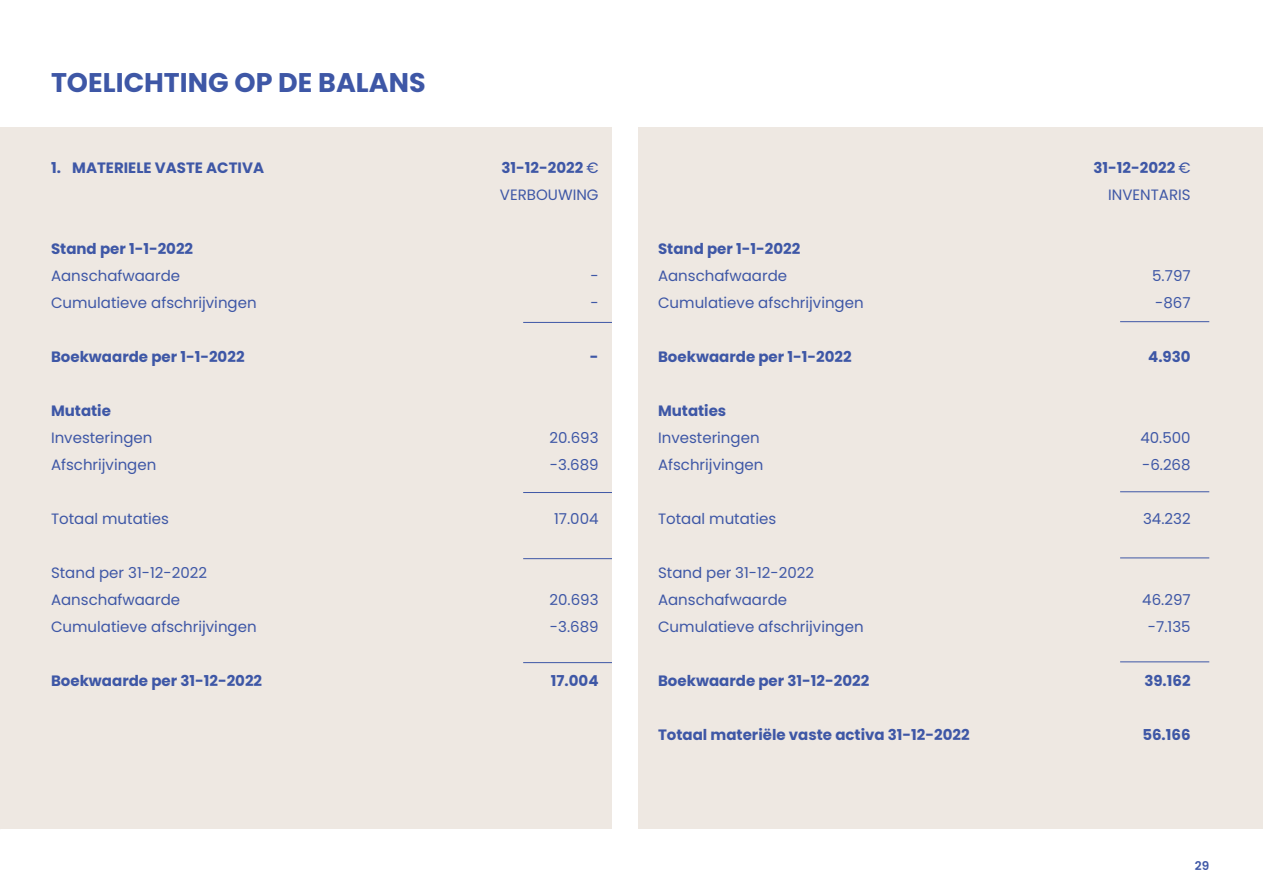
<style>
.page{position:relative;width:1263px;height:893px;background:#fff}
.page>*{position:absolute;margin:0;border:0;box-sizing:border-box;transform-origin:0 0}
.t1{font:700 27px "Poppins";color:#3e57a6}
.t2{font:15px/27px "Poppins";color:#3e57a6}
.t3{font:700 15px "Poppins";color:#3e57a6}
.t4{font:600 12px "Poppins";color:#3e57a6}
.s1{font-weight:700}
</style>
<div class="page">
<div style="left:0;top:128px;width:1263px;height:701px;background:#eee8e2"></div>
<hr style="left:523px;top:322px;width:89px;height:1px;background:#3e57a6">
<hr style="left:523px;top:492px;width:89px;height:1px;background:#3e57a6">
<hr style="left:523px;top:558px;width:89px;height:1px;background:#3e57a6">
<hr style="left:523px;top:662px;width:89px;height:1px;background:#3e57a6">
<div style="left:612px;top:64px;width:26px;height:793px;background:#fff"></div>
<hr style="left:1120px;top:321px;width:89px;height:1px;background:#3e57a6">
<hr style="left:1120px;top:491px;width:89px;height:1px;background:#3e57a6">
<hr style="left:1120px;top:557px;width:89px;height:1px;background:#3e57a6">
<hr style="left:1120px;top:661px;width:89px;height:1px;background:#3e57a6">
<h1 class="t1" style="left:51px;top:67px;width:376px">TOELICHTING OP DE BALANS</h1>
<p class="t3" style="left:51px;top:159px;width:214px">1. MATERIELE VASTE ACTIVA</p>
<p class="t2" style="left:500px;top:154px;width:100px"><span class="s1">31-12-2022</span> €<br>VERBOUWING</p>
<p class="t2" style="left:1093px;top:154px;width:99px;text-align:right"><span class="s1">31-12-2022</span> €<br>INVENTARIS</p>
<p class="t3" style="left:51px;top:240px;width:144px">Stand per 1-1-2022</p>
<p class="t2" style="left:51px;top:262px;width:131px">Aanschafwaarde</p>
<p class="t2" style="left:590px;top:262px;width:10px">-</p>
<p class="t2" style="left:51px;top:289px;width:207px">Cumulatieve afschrijvingen</p>
<p class="t2" style="left:590px;top:289px;width:10px">-</p>
<p class="t3" style="left:51px;top:348px;width:195px">Boekwaarde per 1-1-2022</p>
<p class="t3" style="left:590px;top:348px;width:10px">-</p>
<p class="t3" style="left:51px;top:402px;width:61px">Mutatie</p>
<p class="t2" style="left:51px;top:424px;width:103px">Investeringen</p>
<p class="t2" style="left:550px;top:424px;width:51px">20.693</p>
<p class="t2" style="left:51px;top:451px;width:107px">Afschrijvingen</p>
<p class="t2" style="left:550px;top:451px;width:50px">-3.689</p>
<p class="t2" style="left:51px;top:505px;width:120px">Totaal mutaties</p>
<p class="t2" style="left:554px;top:505px;width:46px">17.004</p>
<p class="t3" style="left:658px;top:240px;width:144px">Stand per 1-1-2022</p>
<p class="t2" style="left:658px;top:262px;width:131px">Aanschafwaarde</p>
<p class="t2" style="left:1152px;top:262px;width:40px">5.797</p>
<p class="t2" style="left:658px;top:289px;width:207px">Cumulatieve afschrijvingen</p>
<p class="t2" style="left:1155px;top:289px;width:37px">-867</p>
<p class="t3" style="left:658px;top:348px;width:195px">Boekwaarde per 1-1-2022</p>
<p class="t3" style="left:1148px;top:348px;width:44px">4.930</p>
<p class="t3" style="left:658px;top:402px;width:70px">Mutaties</p>
<p class="t2" style="left:658px;top:424px;width:103px">Investeringen</p>
<p class="t2" style="left:1140px;top:424px;width:52px">40.500</p>
<p class="t2" style="left:658px;top:451px;width:107px">Afschrijvingen</p>
<p class="t2" style="left:1142px;top:451px;width:50px">-6.268</p>
<p class="t2" style="left:658px;top:505px;width:120px">Totaal mutaties</p>
<p class="t2" style="left:1143px;top:505px;width:49px">34.232</p>
<p class="t2" style="left:51px;top:559px;width:158px">Stand per 31-12-2022<br>Aanschafwaarde</p>
<p class="t2" style="left:550px;top:586px;width:51px">20.693</p>
<p class="t2" style="left:658px;top:559px;width:158px">Stand per 31-12-2022<br>Aanschafwaarde</p>
<p class="t2" style="left:1142px;top:586px;width:50px">46.297</p>
<p class="t2" style="left:51px;top:613px;width:207px">Cumulatieve afschrijvingen</p>
<p class="t2" style="left:550px;top:613px;width:50px">-3.689</p>
<p class="t3" style="left:51px;top:672px;width:213px">Boekwaarde per 31-12-2022</p>
<p class="t3" style="left:551px;top:672px;width:49px">17.004</p>
<p class="t2" style="left:658px;top:613px;width:207px">Cumulatieve afschrijvingen</p>
<p class="t2" style="left:1148px;top:613px;width:44px">-7.135</p>
<p class="t3" style="left:658px;top:672px;width:213px">Boekwaarde per 31-12-2022</p>
<p class="t3" style="left:1144px;top:672px;width:48px">39.162</p>
<p class="t3" style="left:658px;top:726px;width:313px">Totaal materiële vaste activa 31-12-2022</p>
<p class="t3" style="left:1142px;top:726px;width:50px">56.166</p>
<p class="t4" style="left:1195px;top:859px;width:16px">29</p>
</div>
